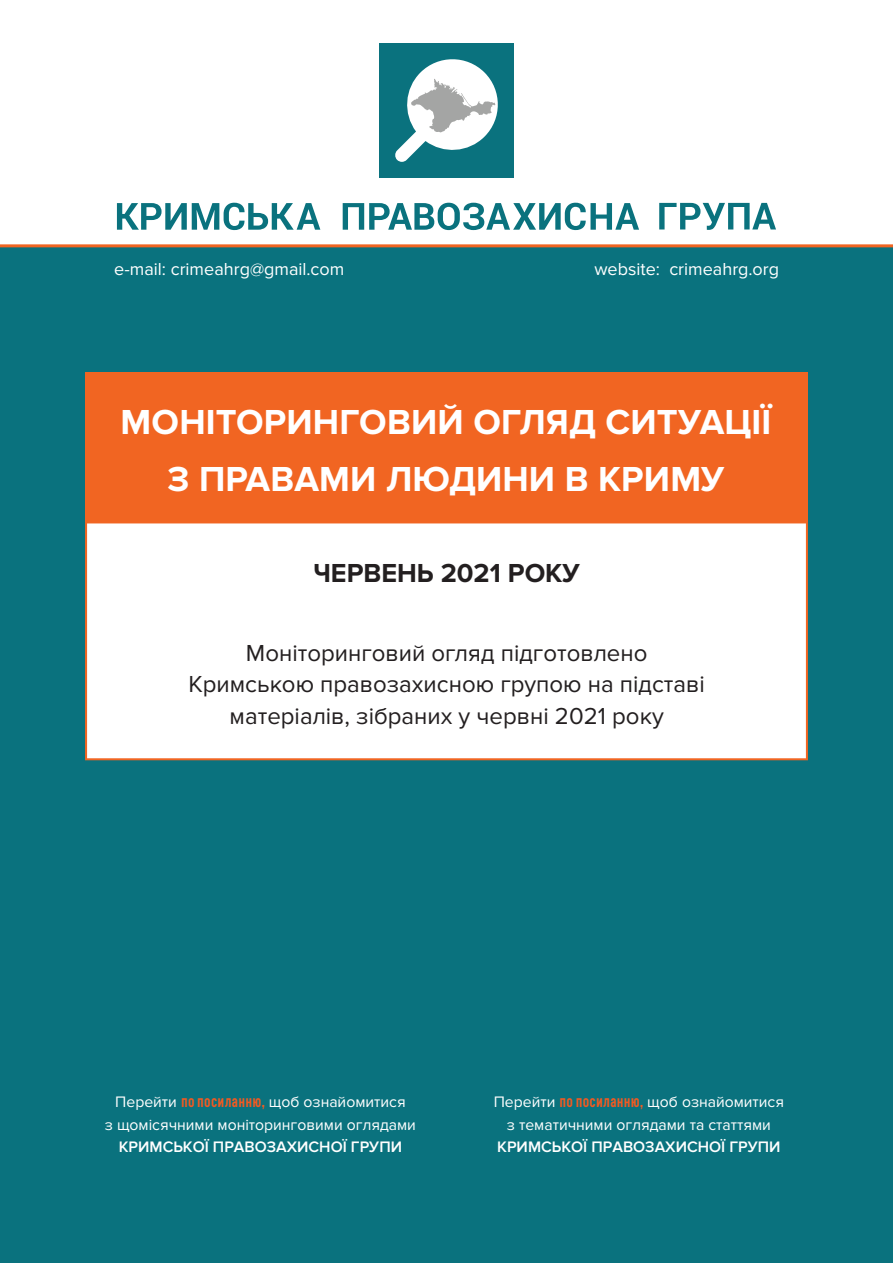
<style>
.page{position:relative;width:893px;height:1263px;background:#fff}
.page>*{position:absolute;margin:0;border:0;box-sizing:border-box;transform-origin:0 0}
.t1{font:700 36px/57px "Proxima Nova";letter-spacing:.005em;color:#fff;text-align:center}
.t2{font:700 27px "Proxima Nova";color:#231f20}
.t3{font:24px/31.5px "Proxima Nova";color:#231f20;text-align:center}
.t4{font:18px "Proxima Nova";color:#fff}
.t5{font:15.75px/22.5px "Proxima Nova";color:#fff;text-align:center}
.t6{font:600 15.75px "Proxima Nova";color:#fff}
.s1{font-family:"RF Rufo";font-weight:700;font-size:16.5px;color:#f15a22}
</style>
<div class="page">
<div style="left:0;top:246px;width:893px;height:1017px;background:#0a727e"></div>
<div style="left:85px;top:372px;width:723px;height:149px;background:#f16522"></div>
<div style="left:85px;top:521px;width:723px;height:239px;background:#fff"></div>
<hr style="left:0;top:244px;width:893px;height:3px;background:#f16522">
<div style="left:379px;top:44px;width:134px;height:134px;background:#0a727e"></div>
<svg style="left:395px;top:59px;width:103px;height:103px"></svg>
<svg style="left:117px;top:203px;width:203px;height:27px"></svg>
<svg style="left:343px;top:203px;width:296px;height:27px"></svg>
<svg style="left:659px;top:203px;width:117px;height:27px"></svg>
<p class="t4" style="left:114px;top:259px;width:232px">e-mail: crimeahrg@gmail.com</p>
<p class="t4" style="left:594px;top:259px;width:186px">website: crimeahrg.org</p>
<h1 class="t1" style="left:121px;top:394px;width:652px">МОНІТОРИНГОВИЙ ОГЛЯД СИТУАЦІЇ<br>З ПРАВАМИ ЛЮДИНИ В КРИМУ</h1>
<h2 class="t2" style="left:313px;top:557px;width:268px">ЧЕРВЕНЬ 2021 РОКУ</h2>
<h3 class="t3" style="left:188px;top:637px;width:518px">Моніторинговий огляд підготовлено<br>Кримською правозахисною групою на підставі матеріалів, зібраних у червні 2021 року</h3>
<p class="t5" style="left:105px;top:1091px;width:313px">Перейти <span class="s1">по посиланню,</span> щоб ознайомитися<br>з щомісячними моніторинговими оглядами</p>
<p class="t6" style="left:119px;top:1138px;width:285px">КРИМСЬКОЇ ПРАВОЗАХИСНОЇ ГРУПИ</p>
<p class="t5" style="left:494px;top:1091px;width:292px">Перейти <span class="s1">по посиланню,</span> щоб ознайомитися з тематичними оглядами та статтями</p>
<p class="t6" style="left:497px;top:1138px;width:285px">КРИМСЬКОЇ ПРАВОЗАХИСНОЇ ГРУПИ</p>
</div>
